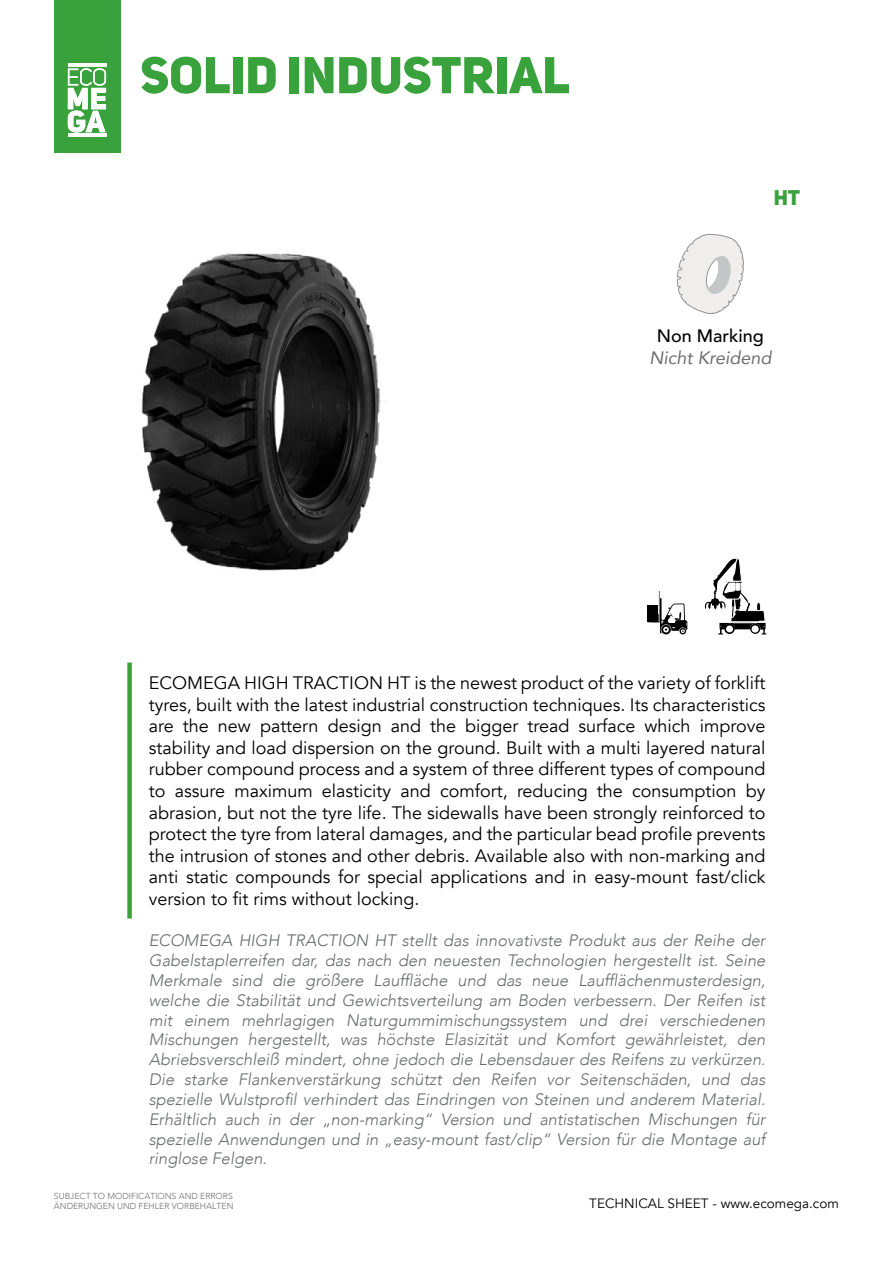
<style>
.page{position:relative;width:893px;height:1263px;background:#fff}
.page>*{position:absolute;margin:0;border:0;box-sizing:border-box;transform-origin:0 0}
.t1{font:800 51px "Uni Sans";color:#39a23d}
.t2{font:800 21px "Uni Sans";color:#39a23d}
.t3{font:18px/21.6px "Avenir";color:#000;text-align:justify}
.t4{font:italic 18px "Avenir";color:#6e6e70}
.t5{font:500 18px "Avenir";color:#000}
.t6{font:italic 300 16.5px/19.8px "Avenir";color:#696b6e;text-align:justify}
.t7{font:13.5px "Avenir";color:#000}
.t8{font:300 8.7px/9.9px "Avenir";color:#6e6e70}
</style>
<div class="page">
<div style="left:54px;top:0;width:67px;height:153px;background:#39a23d"></div>
<svg style="left:676px;top:234px;width:68px;height:80px"></svg>
<hr style="left:68px;top:134px;width:38px;height:3px;background:#fff">
<hr style="left:68px;top:63px;width:38px;height:3px;background:#fff">
<svg style="left:68px;top:68px;width:38px;height:65px"></svg>
<div style="left:127px;top:662px;width:5px;height:256px;background:#39a23d"></div>
<img style="left:141px;top:253px;width:240px;height:318px">
<svg style="left:705px;top:558px;width:61px;height:76px"></svg>
<div style="left:647px;top:605px;width:11px;height:16px;background:#000"></div>
<svg style="left:648px;top:591px;width:39px;height:43px"></svg>
<h1 class="t1" style="left:140px;top:42px;width:431px">SOLID INDUSTRIAL</h1>
<p class="t2" style="left:774px;top:184px;width:28px">HT</p>
<p class="t5" style="left:657px;top:320px;width:109px">Non Marking</p>
<p class="t4" style="left:649px;top:346px;width:124px">Nicht Kreidend</p>
<p class="t3" style="left:149px;top:672px;width:618px">ECOMEGA HIGH TRACTION HT is the newest product of the variety of forklift tyres, built with the latest industrial construction techniques. Its characteristics are the new pattern design and the bigger tread surface which improve stability and load dispersion on the ground. Built with a multi layered natural rubber compound process and a system of three different types of compound to assure maximum elasticity and comfort, reducing the consumption by abrasion, but not the tyre life. The sidewalls have been strongly reinforced to protect the tyre from lateral damages, and the particular bead profile prevents the intrusion of stones and other debris. Available also with non-marking and anti static compounds for special applications and in easy-mount fast/click version to fit rims without locking.</p>
<p class="t6" style="left:149px;top:931px;width:618px">ECOMEGA HIGH TRACTION HT stellt das innovativste Produkt aus der Reihe der Gabelstaplerreifen dar, das nach den neuesten Technologien hergestellt ist. Seine Merkmale sind die größere Lauffläche und das neue Laufflächenmusterdesign, welche die Stabilität und Gewichtsverteilung am Boden verbessern. Der Reifen ist mit einem mehrlagigen Naturgummimischungssystem und drei verschiedenen Mischungen hergestellt, was höchste Elasizität und Komfort gewährleistet, den Abriebsverschleiß mindert, ohne jedoch die Lebensdauer des Reifens zu verkürzen.<br>Die starke Flankenverstärkung schützt den Reifen vor Seitenschäden, und das spezielle Wulstprofil verhindert das Eindringen von Steinen und anderem Material.<br>Erhältlich auch in der „non-marking“ Version und antistatischen Mischungen für spezielle Anwendungen und in „easy-mount fast/clip“ Version für die Montage auf ringlose Felgen.</p>
<p class="t8" style="left:54px;top:1191px;width:181px">SUBJECT TO MODIFICATIONS AND ERRORS<br>ÄNDERUNGEN UND FEHLER VORBEHALTEN</p>
<p class="t7" style="left:589px;top:1195px;width:251px">TECHNICAL SHEET - www.ecomega.com</p>
</div>
